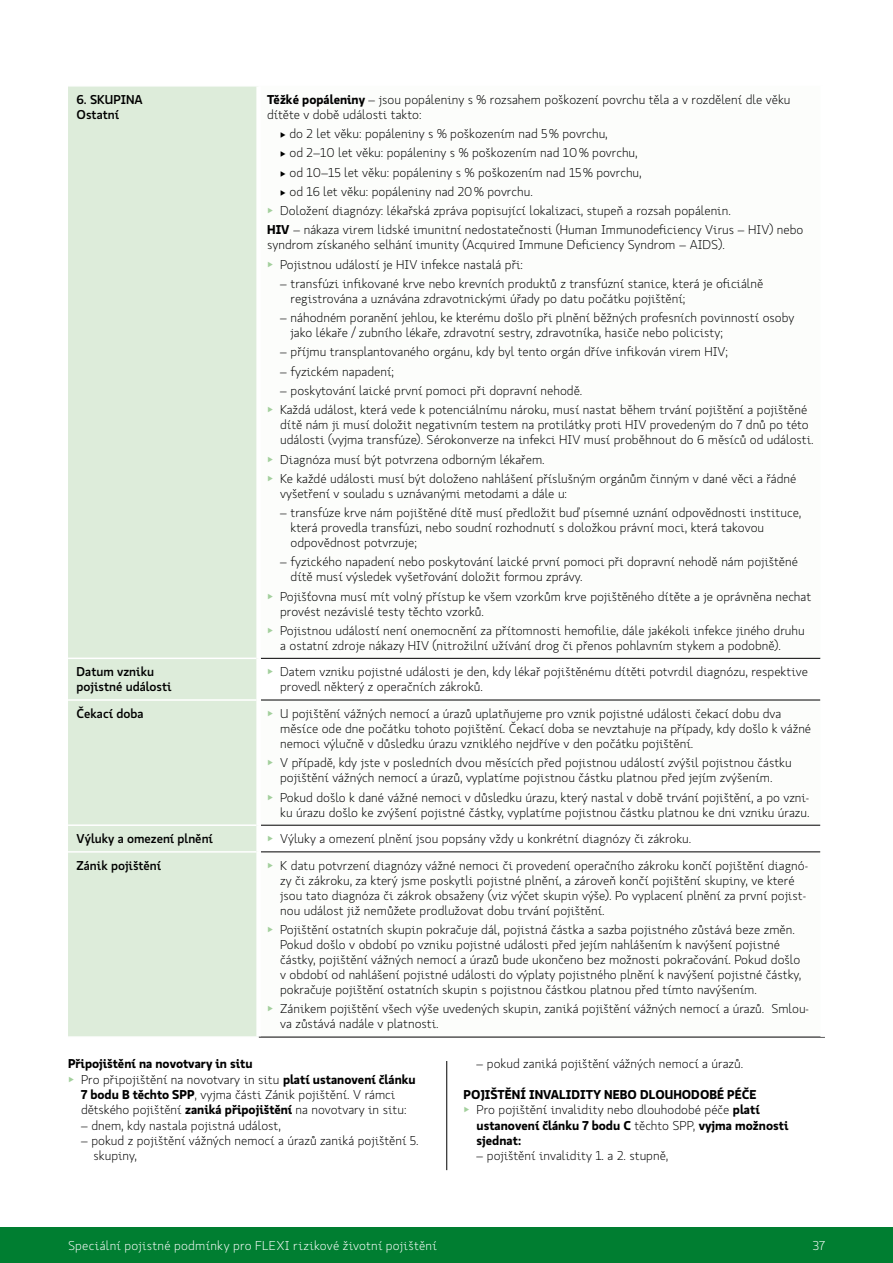
<style>
.page{position:relative;width:893px;height:1263px;background:#fff}
.page>*{position:absolute;margin:0;border:0;box-sizing:border-box;transform-origin:0 0}
.t1{font:300 12.75px/15px "Koop Pro";color:#000}
.t2{font:700 12.75px "Koop Pro";color:#000}
.t3{font:500 12.75px/15px "Koop Pro";color:#000}
.t4{font:300 12.75px "Koop Pro";letter-spacing:.02em;color:#fff}
.s1{font-weight:700}
.s2{color:#a2cf9c}
.s3{font-weight:300}
</style>
<div class="page">
<div style="left:0;top:1227px;width:893px;height:36px;background:#007e31"></div>
<div style="left:68px;top:87px;width:188px;height:949px;background:#ddecda"></div>
<svg style="left:261px;top:699px;width:559px;height:153px"></svg>
<hr style="left:261px;top:700px;width:559px;height:1px;background:#000">
<hr style="left:261px;top:825px;width:559px;height:1px;background:#000">
<hr style="left:261px;top:852px;width:559px;height:1px;background:#000">
<hr style="left:259px;top:1037px;width:566px;height:1px;background:#000">
<hr style="left:68px;top:699px;width:188px;height:2px;background:#fff">
<hr style="left:68px;top:824px;width:188px;height:2px;background:#fff">
<hr style="left:68px;top:851px;width:188px;height:2px;background:#fff">
<hr style="left:68px;top:657px;width:188px;height:2px;background:#fff">
<hr style="left:261px;top:658px;width:559px;height:1px;background:#000">
<hr style="left:446px;top:1061px;width:1px;height:109px;background:#000">
<p class="t3" style="left:77px;top:91px;width:68px">6. SKUPINA<br>Ostatní</p>
<p class="t1" style="left:267px;top:92px;width:525px"><span class="s1">Těžké popáleniny</span> – jsou popáleniny s % rozsahem poškození povrchu těla a v rozdělení dle věku dítěte v době události takto:</p>
<p class="t1" style="left:280px;top:126px;width:329px">• do 2 let věku: popáleniny s % poškozením nad 5% povrchu,</p>
<p class="t1" style="left:280px;top:145px;width:359px">• od 2–10 let věku: popáleniny s % poškozením nad 10% povrchu,</p>
<p class="t1" style="left:280px;top:165px;width:363px">• od 10–15 let věku: popáleniny s % poškozením nad 15% povrchu,</p>
<p class="t1" style="left:267px;top:182px;width:538px;line-height:19.2px;text-indent:13px">• od 16 let věku: popáleniny nad 20% povrchu.<br><span class="s2">▶</span> Doložení diagnózy: lékařská zpráva popisující lokalizaci, stupeň a rozsah popálenin.<br><span class="s1">HIV</span> – nákaza virem lidské imunitní nedostatečnosti (Human Immunodeficiency Virus – HIV) nebo</p>
<p class="t1" style="left:267px;top:235px;width:459px;line-height:19.2px">syndrom získaného selhání imunity (Acquired Immune Deficiency Syndrom – AIDS). <span class="s2">▶</span> Pojistnou událostí je HIV infekce nastalá při:</p>
<p class="t1" style="left:291px;top:276px;width:474px;text-indent:-11px">– transfúzi infikované krve nebo krevních produktů z transfúzní stanice, která je oficiálně registrována a uznávána zdravotnickými úřady po datu počátku pojištění;</p>
<p class="t1" style="left:291px;top:310px;width:505px;text-indent:-11px">– náhodném poranění jehlou, ke kterému došlo při plnění běžných profesních povinností osoby jako lékaře / zubního lékaře, zdravotní sestry, zdravotníka, hasiče nebo policisty;</p>
<p class="t1" style="left:280px;top:344px;width:450px">– příjmu transplantovaného orgánu, kdy byl tento orgán dříve infikován virem HIV;</p>
<p class="t1" style="left:280px;top:364px;width:116px">– fyzickém napadení;</p>
<p class="t1" style="left:267px;top:381px;width:542px;line-height:19.2px;text-indent:13px">– poskytování laické první pomoci při dopravní nehodě.<br><span class="s2">▶</span> Každá událost, která vede k potenciálnímu nároku, musí nastat během trvání pojištění a pojištěné</p>
<p class="t1" style="left:280px;top:417px;width:535px">dítě nám ji musí doložit negativním testem na protilátky proti HIV provedeným do 7 dnů po této události (vyjma transfúze). Sérokonverze na infekci HIV musí proběhnout do 6 měsíců od události.</p>
<p class="t1" style="left:267px;top:449px;width:531px;line-height:19.2px"><span class="s2">▶</span> Diagnóza musí být potvrzena odborným lékařem.<br><span class="s2">▶</span> Ke každé události musí být doloženo nahlášení příslušným orgánům činným v dané věci a řádné</p>
<p class="t1" style="left:280px;top:486px;width:288px">vyšetření v souladu s uznávanými metodami a dále u:</p>
<p class="t1" style="left:291px;top:505px;width:512px;text-indent:-11px">– transfúze krve nám pojištěné dítě musí předložit buď písemné uznání odpovědnosti instituce, která provedla transfúzi, nebo soudní rozhodnutí s doložkou právní moci, která takovou odpovědnost potvrzuje;</p>
<p class="t1" style="left:291px;top:554px;width:509px;text-indent:-11px">– fyzického napadení nebo poskytování laické první pomoci při dopravní nehodě nám pojištěné dítě musí výsledek vyšetřování doložit formou zprávy.</p>
<p class="t1" style="left:280px;top:588px;width:533px;text-indent:-13px"><span class="s2">▶</span> Pojišťovna musí mít volný přístup ke všem vzorkům krve pojištěného dítěte a je oprávněna nechat provést nezávislé testy těchto vzorků.</p>
<p class="t1" style="left:280px;top:623px;width:526px;text-indent:-13px"><span class="s2">▶</span> Pojistnou událostí není onemocnění za přítomnosti hemofilie, dále jakékoli infekce jiného druhu a ostatní zdroje nákazy HIV (nitrožilní užívání drog či přenos pohlavním stykem a podobně).</p>
<p class="t3" style="left:77px;top:664px;width:97px">Datum vzniku pojistné události</p>
<p class="t1" style="left:280px;top:664px;width:529px;text-indent:-13px"><span class="s2">▶</span> Datem vzniku pojistné události je den, kdy lékař pojištěnému dítěti potvrdil diagnózu, respektive provedl některý z operačních zákroků.</p>
<p class="t3" style="left:77px;top:706px;width:68px">Čekací doba</p>
<p class="t1" style="left:280px;top:706px;width:532px;text-indent:-13px"><span class="s2">▶</span> U pojištění vážných nemocí a úrazů uplatňujeme pro vznik pojistné události čekací dobu dva měsíce ode dne počátku tohoto pojištění. Čekací doba se nevztahuje na případy, kdy došlo k vážné nemoci výlučně v důsledku úrazu vzniklého nejdříve v den počátku pojištění.</p>
<p class="t1" style="left:267px;top:755px;width:526px;text-align:center"><span class="s2">▶</span> V případě, kdy jste v posledních dvou měsících před pojistnou událostí zvýšil pojistnou částku pojištění vážných nemocí a úrazů, vyplatíme pojistnou částku platnou před jejím zvýšením.</p>
<p class="t1" style="left:267px;top:789px;width:544px;text-align:right"><span class="s2">▶</span> Pokud došlo k dané vážné nemoci v důsledku úrazu, který nastal v době trvání pojištění, a po vzni&shy;ku úrazu došlo ke zvýšení pojistné částky, vyplatíme pojistnou částku platnou ke dni vzniku úrazu.</p>
<p class="t3" style="left:77px;top:831px;width:138px">Výluky a omezení plnění</p>
<p class="t1" style="left:267px;top:831px;width:426px"><span class="s2">▶</span> Výluky a omezení plnění jsou popsány vždy u konkrétní diagnózy či zákroku.</p>
<p class="t3" style="left:77px;top:857px;width:86px">Zánik pojištění</p>
<p class="t1" style="left:280px;top:858px;width:529px;text-indent:-13px"><span class="s2">▶</span> K datu potvrzení diagnózy vážné nemoci či provedení operačního zákroku končí pojištění diagnó&shy;zy či zákroku, za který jsme poskytli pojistné plnění, a zároveň končí pojištění skupiny, ve které jsou tato diagnóza či zákrok obsaženy (viz výčet skupin výše). Po vyplacení plnění za první pojist&shy;nou událost již nemůžete prodlužovat dobu trvání pojištění.</p>
<p class="t1" style="left:280px;top:922px;width:523px;text-indent:-13px"><span class="s2">▶</span> Pojištění ostatních skupin pokračuje dál, pojistná částka a sazba pojistného zůstává beze změn.<br>Pokud došlo v období po vzniku pojistné události před jejím nahlášením k navýšení pojistné částky, pojištění vážných nemocí a úrazů bude ukončeno bez možnosti pokračování. Pokud došlo v období od nahlášení pojistné události do výplaty pojistného plnění k navýšení pojistné částky, pokračuje pojištění ostatních skupin s pojistnou částkou platnou před tímto navýšením.</p>
<p class="t1" style="left:280px;top:1001px;width:530px;text-indent:-13px"><span class="s2">▶</span> Zánikem pojištění všech výše uvedených skupin, zaniká pojištění vážných nemocí a úrazů. Smlou&shy;va zůstává nadále v platnosti.</p>
<p class="t2" style="left:68px;top:1055px;width:186px">Připojištění na novotvary in situ</p>
<p class="t1" style="left:68px;top:1071px;width:349px"><span class="s2">▶</span> Pro připojištění na novotvary in situ <span class="s1">platí ustanovení článku</span></p>
<p class="t1" style="left:81px;top:1087px;width:316px"><span class="s1">7 bodu B těchto SPP</span>, vyjma části Zánik pojištění. V rámci</p>
<p class="t1" style="left:81px;top:1102px;width:327px">dětského pojištění <span class="s1">zaniká připojištění</span> na novotvary in situ:</p>
<p class="t1" style="left:81px;top:1117px;width:202px">– dnem, kdy nastala pojistná událost,</p>
<p class="t1" style="left:94px;top:1133px;width:327px;text-indent:-13px">– pokud z pojištění vážných nemocí a úrazů zaniká pojištění 5. skupiny,</p>
<p class="t1" style="left:476px;top:1056px;width:268px">– pokud zaniká pojištění vážných nemocí a úrazů.</p>
<p class="t2" style="left:463px;top:1085px;width:294px">POJIŠTĚNÍ INVALIDITY NEBO DLOUHODOBÉ PÉČE</p>
<p class="t1" style="left:463px;top:1102px;width:298px"><span class="s2">▶</span> Pro pojištění invalidity nebo dlouhodobé péče <span class="s1">platí</span></p>
<p class="t2" style="left:477px;top:1116px;width:313px">ustanovení článku 7 bodu C <span class="s3">těchto SPP,</span> vyjma možnosti</p>
<p class="t2" style="left:477px;top:1131px;width:46px">sjednat:</p>
<p class="t1" style="left:476px;top:1148px;width:193px">– pojištění invalidity 1. a 2. stupně,</p>
<p class="t4" style="left:68px;top:1237px;width:370px">Speciální pojistné podmínky pro FLEXI rizikové životní pojištění</p>
<p class="t4" style="left:813px;top:1237px;width:14px">37</p>
</div>
